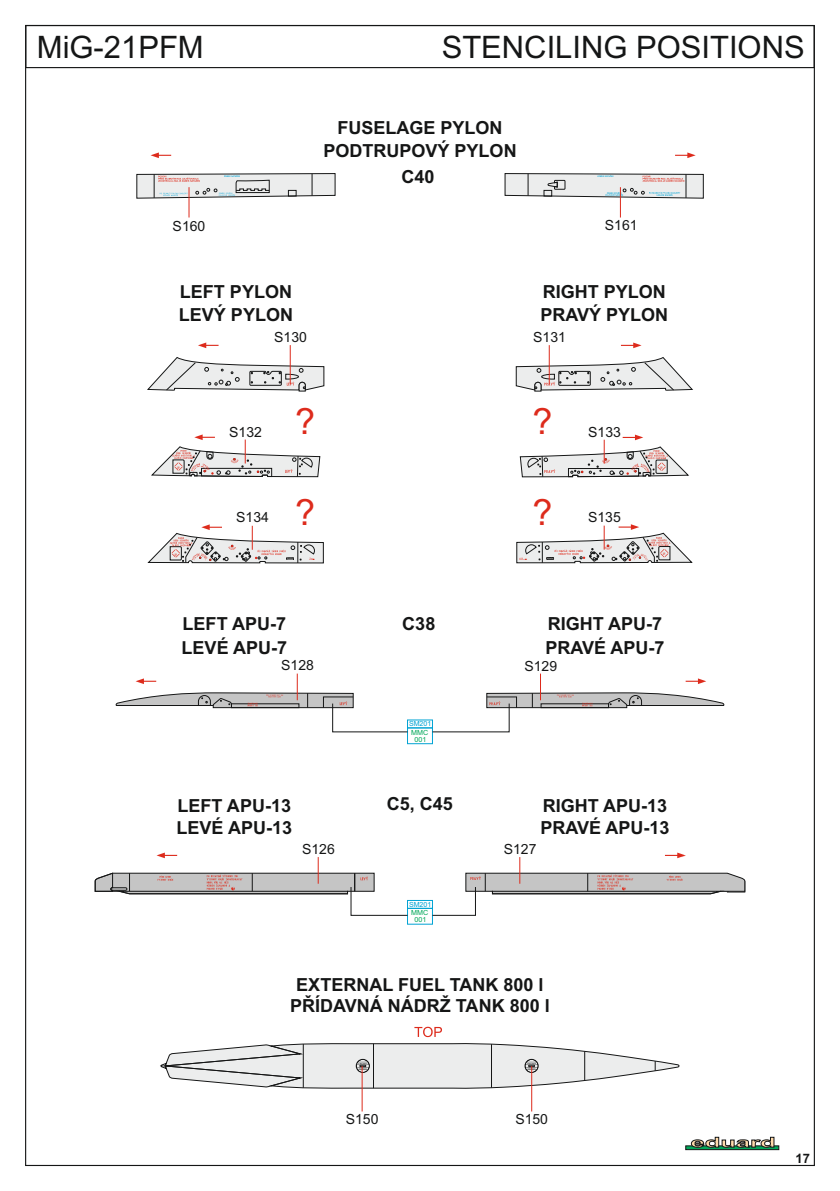
<style>
.page{position:relative;width:840px;height:1191px;background:#fff}
.page>*{position:absolute;margin:0;border:0;box-sizing:border-box;transform-origin:0 0}
.t1{font:36px "Arial";color:#dd2b1c}
.t2{font:31px "Arial";color:#151616}
.t3{font:700 18px/23.8px "Arial";color:#151616}
.t4{font:14px "Arial";color:#151616}
.t5{font:700 13px "Arial";color:#151616}
.t6{font:7px/7.2px "Arial";color:#00a759;text-align:center}
.t7{font:7px "Arial";color:#00a3d4}
</style>
<div class="page">
<div style="left:25px;top:25px;width:789px;height:43px;border:1px solid #151616"></div>
<svg style="left:685px;top:1137px;width:93px;height:12px"></svg>
<svg style="left:414px;top:1026px;width:28px;height:11px"></svg>
<svg style="left:160px;top:1043px;width:519px;height:45px"></svg>
<hr style="left:361px;top:1066px;width:1px;height:45px;background:#dd2b1c">
<hr style="left:531px;top:1066px;width:1px;height:45px;background:#dd2b1c">
<svg style="left:95px;top:852px;width:649px;height:63px"></svg>
<div style="left:407px;top:727px;width:25px;height:17px;border:1px solid #00a3d4"></div>
<svg style="left:116px;top:673px;width:607px;height:59px"></svg>
<svg style="left:504px;top:173px;width:199px;height:26px;background:#d2d2d2"></svg>
<hr style="left:619px;top:187px;width:1px;height:30px;background:#dd2b1c">
<svg style="left:675px;top:152px;width:20px;height:6px"></svg>
<svg style="left:136px;top:173px;width:199px;height:26px;background:#cfcfcf"></svg>
<hr style="left:188px;top:187px;width:1px;height:30px;background:#dd2b1c">
<svg style="left:150px;top:152px;width:21px;height:6px"></svg>
<svg style="left:147px;top:357px;width:177px;height:34px"></svg>
<svg style="left:198px;top:342px;width:20px;height:6px"></svg>
<hr style="left:290px;top:345px;width:1px;height:39px;background:#dd2b1c">
<svg style="left:515px;top:357px;width:177px;height:34px"></svg>
<svg style="left:620px;top:342px;width:21px;height:6px"></svg>
<hr style="left:548px;top:345px;width:1px;height:39px;background:#dd2b1c">
<svg style="left:151px;top:434px;width:169px;height:43px"></svg>
<svg style="left:147px;top:524px;width:176px;height:39px"></svg>
<svg style="left:516px;top:524px;width:176px;height:39px"></svg>
<svg style="left:519px;top:434px;width:169px;height:43px"></svg>
<h2 class="t2" style="left:37px;top:35px;width:168px">MiG-21PFM</h2>
<h2 class="t2" style="left:441px;top:35px;width:364px">STENCILING POSITIONS</h2>
<p class="t3" style="left:323px;top:118px;width:195px;line-height:22.4px;text-align:center">FUSELAGE PYLON<br>PODTRUPOVÝ PYLON</p>
<p class="t3" style="left:401px;top:166px;width:35px">C40</p>
<p class="t4" style="left:172px;top:220px;width:34px">S160</p>
<p class="t4" style="left:604px;top:220px;width:34px">S161</p>
<p class="t3" style="left:179px;top:281px;width:116px">LEFT PYLON<br>LEVÝ PYLON</p>
<p class="t4" style="left:274px;top:332px;width:34px">S130</p>
<p class="t3" style="left:540px;top:281px;width:129px">RIGHT PYLON<br>PRAVÝ PYLON</p>
<p class="t4" style="left:533px;top:332px;width:34px">S131</p>
<p class="t4" style="left:229px;top:426px;width:34px">S132</p>
<h1 class="t1" style="left:295px;top:408px;width:22px">?</h1>
<h1 class="t1" style="left:532px;top:408px;width:22px">?</h1>
<p class="t4" style="left:588px;top:426px;width:34px">S133</p>
<p class="t4" style="left:236px;top:512px;width:34px">S134</p>
<h1 class="t1" style="left:295px;top:499px;width:22px">?</h1>
<h1 class="t1" style="left:532px;top:499px;width:22px">?</h1>
<p class="t4" style="left:588px;top:512px;width:34px">S135</p>
<p class="t3" style="left:182px;top:613px;width:105px">LEFT APU-7</p>
<p class="t3" style="left:547px;top:613px;width:116px">RIGHT APU-7</p>
<p class="t3" style="left:181px;top:637px;width:107px">LEVÉ APU-7</p>
<p class="t3" style="left:545px;top:637px;width:121px">PRAVÉ APU-7</p>
<p class="t3" style="left:402px;top:613px;width:35px">C38</p>
<p class="t4" style="left:281px;top:660px;width:34px">S128</p>
<p class="t4" style="left:524px;top:660px;width:34px">S129</p>
<p class="t7" style="left:409px;top:721px;width:24px">SM201</p>
<p class="t6" style="left:411px;top:729px;width:19px">MMC<br>001</p>
<p class="t3" style="left:386px;top:794px;width:68px">C5, C45</p>
<p class="t3" style="left:177px;top:795px;width:115px">LEFT APU-13</p>
<p class="t3" style="left:542px;top:795px;width:126px">RIGHT APU-13</p>
<p class="t3" style="left:176px;top:818px;width:117px">LEVÉ APU-13</p>
<p class="t3" style="left:540px;top:818px;width:131px">PRAVÉ APU-13</p>
<p class="t4" style="left:302px;top:843px;width:34px">S126</p>
<p class="t4" style="left:503px;top:843px;width:34px">S127</p>
<p class="t7" style="left:409px;top:901px;width:24px">SM201</p>
<p class="t6" style="left:411px;top:909px;width:19px">MMC<br>001</p>
<p class="t3" style="left:296px;top:974px;width:249px">EXTERNAL FUEL TANK 800 l</p>
<p class="t3" style="left:290px;top:995px;width:261px">PŘÍDAVNÁ NÁDRŽ TANK 800 l</p>
<p class="t4" style="left:345px;top:1114px;width:34px">S150</p>
<p class="t4" style="left:515px;top:1114px;width:34px">S150</p>
<p class="t5" style="left:795px;top:1153px;width:16px">17</p>
</div>
